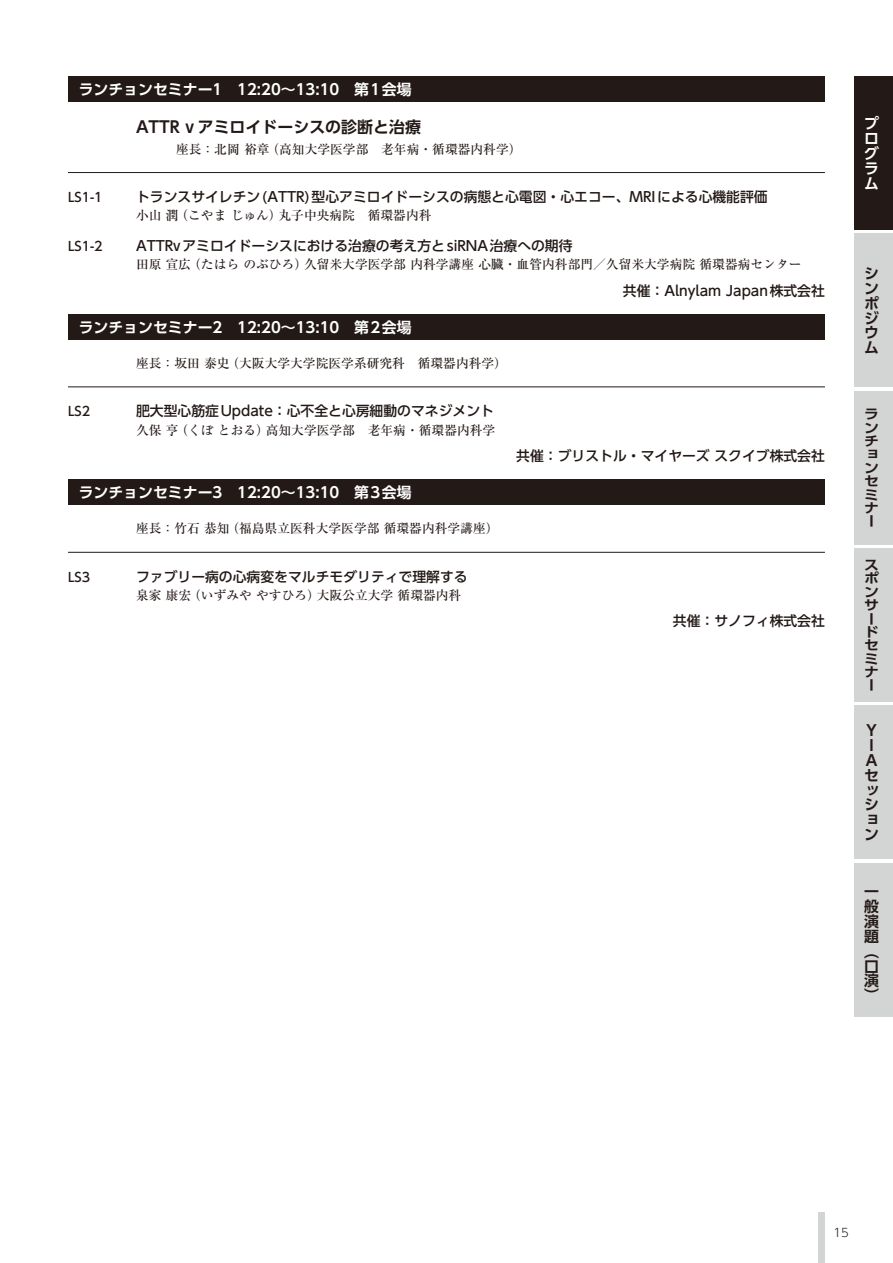
<style>
.page{position:relative;width:893px;height:1263px;background:#fff}
.page>*{position:absolute;margin:0;border:0;box-sizing:border-box;transform-origin:0 0}
.t1{font:700 15.9px "UD Shin Go Pr 6 N De";color:#231916}
.t2{font:700 14.85px/14.9px "UD Shin Go Pr 6 N De";color:#fff}
.t3{font:700 14.85px/14.9px "UD Shin Go Pr 6 N De";color:#231916;text-align:justify}
.t4{font:500 13.8px "UD Shin Go Pr 6 N";color:#231916}
.t5{font:700 13.35px/13.4px "UD Shin Go Pr 6 N De";color:#231916;text-align:justify;scale:1.11 1}
.t6{font:500 12.75px "Ryumin Pr 6 N";color:#231916}
.t7{font:500 12.75px "UD Shin Go Pr 6 N";color:#231916}
.t8{font:300 11.7px "UD Shin Go Pr 6 N";color:#231916}
</style>
<div class="page">
<div style="left:68px;top:77px;width:757px;height:25px;background:#231916"></div>
<div style="left:68px;top:314px;width:757px;height:26px;background:#231916"></div>
<div style="left:68px;top:480px;width:757px;height:25px;background:#231916"></div>
<hr style="left:68px;top:172px;width:757px;height:1px;background:#231916">
<hr style="left:68px;top:387px;width:757px;height:1px;background:#231916">
<hr style="left:68px;top:552px;width:757px;height:1px;background:#231916">
<div style="left:819px;top:1212px;width:6px;height:51px;background:#d3d4d4"></div>
<div style="left:855px;top:77px;width:38px;height:153px;background:#231916"></div>
<div style="left:855px;top:234px;width:38px;height:153px;background:#d3d4d4"></div>
<div style="left:855px;top:391px;width:38px;height:153px;background:#d3d4d4"></div>
<div style="left:855px;top:706px;width:38px;height:153px;background:#d3d4d4"></div>
<div style="left:855px;top:549px;width:38px;height:153px;background:#d3d4d4"></div>
<div style="left:855px;top:863px;width:38px;height:153px;background:#d3d4d4"></div>
<p class="t2" style="left:79px;top:81px;width:334px">ランチョンセミナー1　12:20〜13:10　第1会場</p>
<p class="t1" style="left:136px;top:114px;width:286px">ATTRｖアミロイドーシスの診断と治療</p>
<p class="t6" style="left:176px;top:139px;width:347px">座長：北岡裕章（高知大学医学部　老年病・循環器内科学）</p>
<p class="t7" style="left:68px;top:187px;width:36px">LS1-1</p>
<p class="t4" style="left:136px;top:186px;width:633px">トランスサイレチン(ATTR)型心アミロイドーシスの病態と心電図・心エコー、MRIによる心機能評価</p>
<p class="t6" style="left:136px;top:205px;width:297px">小山潤（こやまじゅん）丸子中央病院　循環器内科</p>
<p class="t7" style="left:68px;top:236px;width:36px">LS1-2</p>
<p class="t4" style="left:136px;top:234px;width:438px">ATTRvアミロイドーシスにおける治療の考え方とsiRNA治療への期待</p>
<p class="t6" style="left:136px;top:254px;width:667px">田原宣広（たはらのぶひろ）久留米大学医学部内科学講座心臓・血管内科部門／久留米大学病院循環器病センター</p>
<p class="t4" style="left:623px;top:279px;width:204px">共催：Alnylam Japan株式会社</p>
<p class="t2" style="left:79px;top:319px;width:334px">ランチョンセミナー2　12:20〜13:10　第2会場</p>
<p class="t6" style="left:136px;top:353px;width:372px">座長：坂田泰史（大阪大学大学院医学系研究科　循環器内科学）</p>
<p class="t7" style="left:68px;top:401px;width:24px">LS2</p>
<p class="t4" style="left:136px;top:400px;width:359px">肥大型心筋症Update：心不全と心房細動のマネジメント</p>
<p class="t6" style="left:136px;top:420px;width:361px">久保亨（くぼとおる）高知大学医学部　老年病・循環器内科学</p>
<p class="t2" style="left:79px;top:485px;width:334px">ランチョンセミナー3　12:20〜13:10　第3会場</p>
<p class="t6" style="left:136px;top:519px;width:364px">座長：竹石恭知（福島県立医科大学医学部循環器内科学講座）</p>
<p class="t7" style="left:68px;top:567px;width:24px">LS3</p>
<p class="t4" style="left:136px;top:565px;width:333px">ファブリー病の心病変をマルチモダリティで理解する</p>
<p class="t6" style="left:136px;top:585px;width:327px">泉家康宏（いずみややすひろ）大阪公立大学循環器内科</p>
<p class="t4" style="left:516px;top:445px;width:310px">共催：ブリストル・マイヤーズスクイブ株式会社</p>
<p class="t4" style="left:673px;top:610px;width:154px">共催：サノフィ株式会社</p>
<p class="t2" style="left:864px;top:115px;width:16px">プログラム</p>
<p class="t3" style="left:864px;top:265px;width:16px">シンポジウム</p>
<p class="t5" style="left:864px;top:407px;width:14px">ランチョンセミナー</p>
<p class="t5" style="left:864px;top:558px;width:15px;text-align:left">スポンサードセミナー</p>
<p class="t3" style="left:864px;top:723px;width:16px;text-align:left">Ｙ<br>Ｉ<br>Ａセッション</p>
<p class="t3" style="left:864px;top:883px;width:16px">一般演題（口演）</p>
<p class="t8" style="left:833px;top:1223px;width:17px">15</p>
</div>
